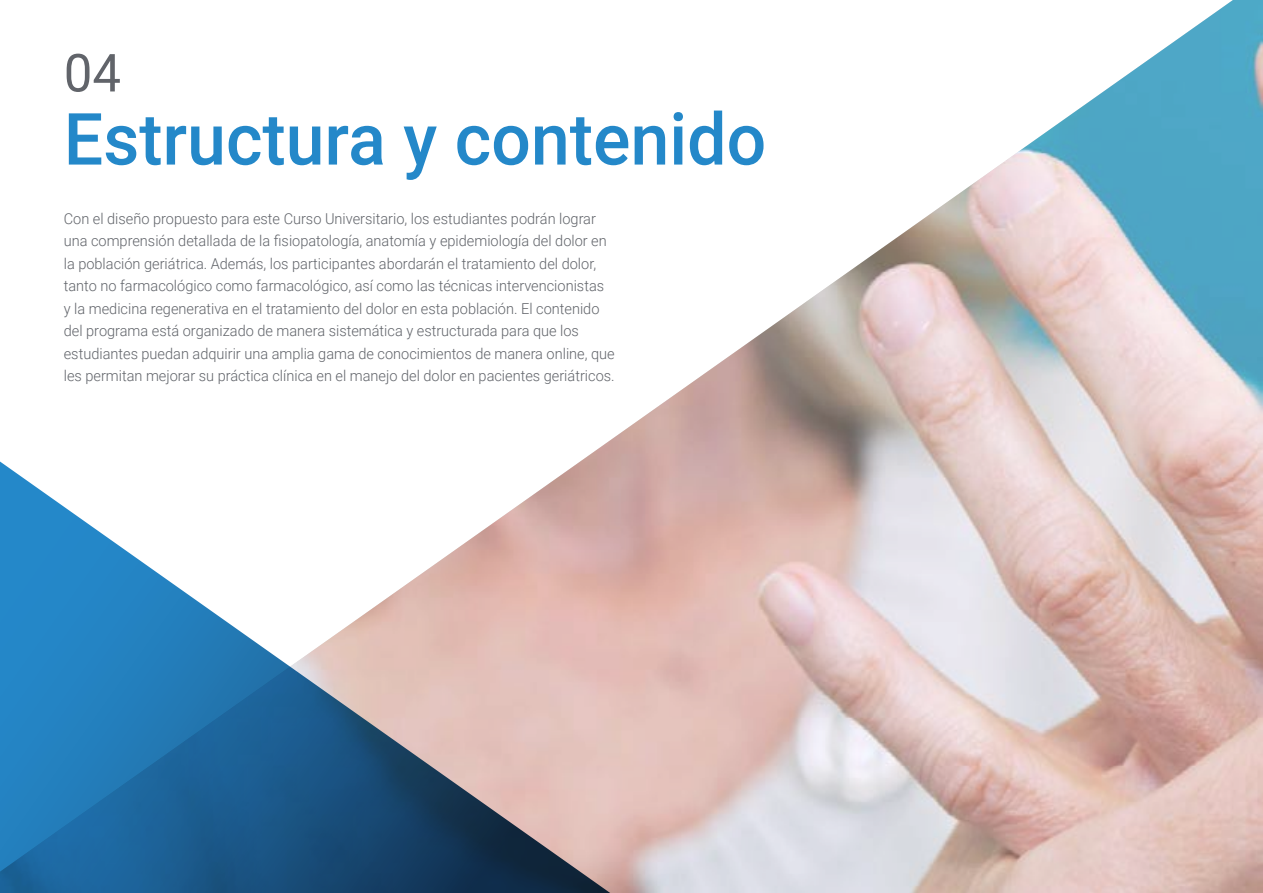
<style>
.page{position:relative;width:1263px;height:893px;background:#fff}
.page>*{position:absolute;margin:0;border:0;box-sizing:border-box;transform-origin:0 0}
.t1{font:500 72px "Roboto";color:#2488c9}
.t2{font:52.5px "Roboto";color:#61646a}
.t3{font:300 15px/22.5px "Roboto";color:#61646a}
</style>
<div class="page">
<img style="left:602px;top:0;width:661px;height:893px">
<svg style="left:0;top:446px;width:640px;height:447px"></svg>
<h2 class="t2" style="left:64px;top:36px;width:59px">04</h2>
<h1 class="t1" style="left:64px;top:89px;width:704px">Estructura y contenido</h1>
<p class="t3" style="left:64px;top:207px;width:552px">Con el diseño propuesto para este Curso Universitario, los estudiantes podrán lograr una comprensión detallada de la fisiopatología, anatomía y epidemiología del dolor en la población geriátrica. Además, los participantes abordarán el tratamiento del dolor, tanto no farmacológico como farmacológico, así como las técnicas intervencionistas y la medicina regenerativa en el tratamiento del dolor en esta población. El contenido del programa está organizado de manera sistemática y estructurada para que los estudiantes puedan adquirir una amplia gama de conocimientos de manera online, que les permitan mejorar su práctica clínica en el manejo del dolor en pacientes geriátricos.</p>
</div>
